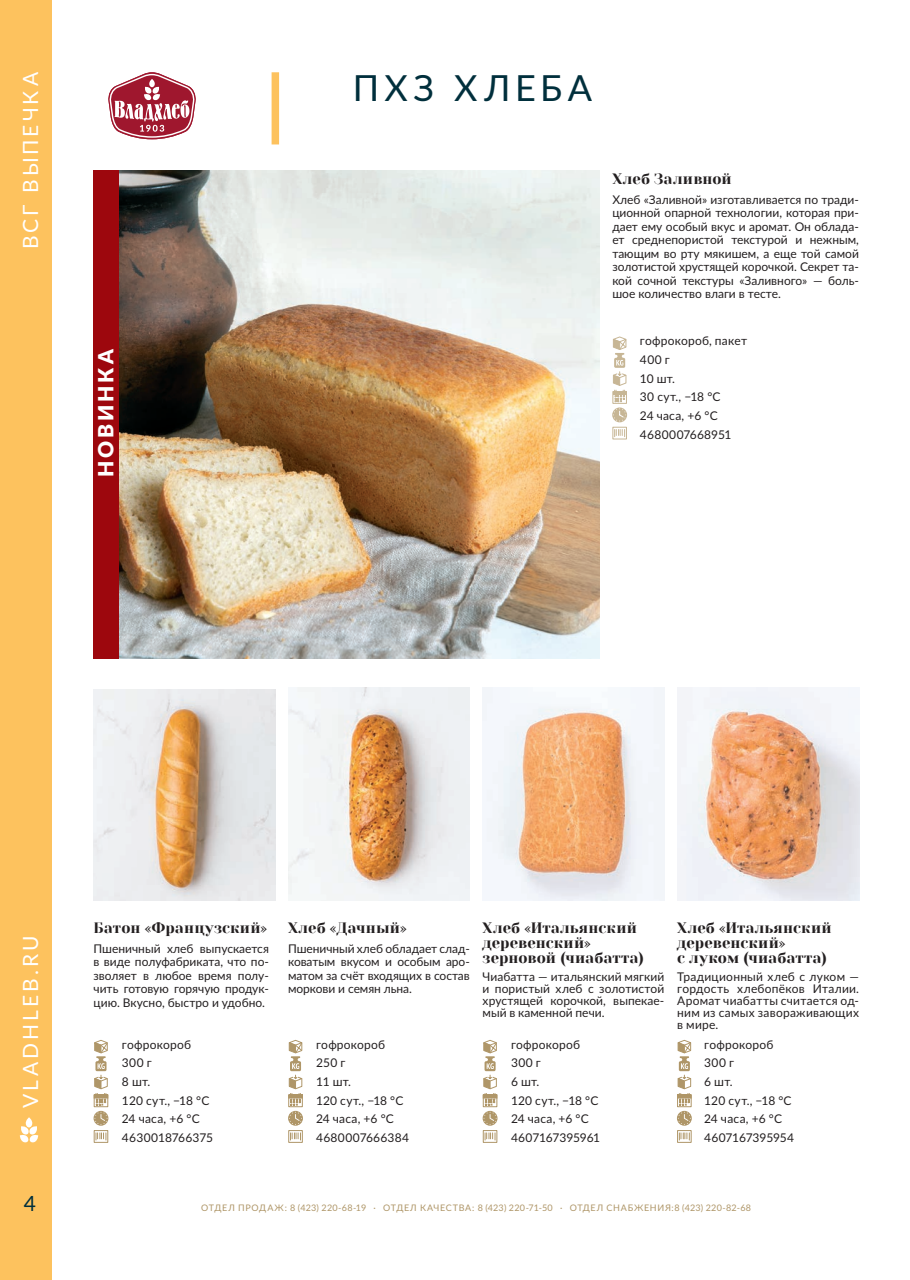
<style>
.page{position:relative;width:910px;height:1280px;background:#fff}
.page>*{position:absolute;margin:0;border:0;box-sizing:border-box;transform-origin:0 0}
.Подзаголовок{font:36px "Lato";letter-spacing:.14em;color:#002f3c}
.t1{font:21px "Lato";letter-spacing:.145em;color:#fff}
.t2{font:900 21px "Lato";letter-spacing:.135em;color:#fff}
.t3{font:21px "Lato";color:#002f3c}
.Имя_продукта{font:15px/15px "Yeseva One";letter-spacing:.01em;color:#231f20}
.Описание_продукта{font:12px/13.5px "Lato";letter-spacing:.005em;color:#231f20;text-align:justify}
.Описание_продукта-2{font:12px "Lato";letter-spacing:-.015em;color:#231f20}
.ТТХ{font:12px "Lato";letter-spacing:.02em;color:#231f20}
.t4{font:9px "Lato";letter-spacing:.055em;color:#af9668}
</style>
<div class="page">
<div style="left:0;top:0;width:51px;height:1280px;background:#fdc25e"></div>
<img style="left:119px;top:170px;width:481px;height:488px">
<div style="left:612px;top:427px;width:15px;height:12px;border:1px solid #c7b695"></div>
<svg style="left:614px;top:429px;width:11px;height:8px"></svg>
<svg style="left:612px;top:336px;width:15px;height:85px"></svg>
<div style="left:272px;top:72px;width:7px;height:72px;background:#fdc25e"></div>
<svg style="left:108px;top:72px;width:88px;height:67px"></svg>
<img style="left:94px;top:690px;width:181px;height:210px">
<div style="left:94px;top:1130px;width:14px;height:13px;border:1px solid #af9668"></div>
<svg style="left:96px;top:1133px;width:10px;height:7px"></svg>
<svg style="left:94px;top:1040px;width:14px;height:86px"></svg>
<img style="left:483px;top:688px;width:181px;height:212px">
<img style="left:677px;top:688px;width:182px;height:212px">
<div style="left:483px;top:1130px;width:14px;height:13px;border:1px solid #af9668"></div>
<svg style="left:485px;top:1133px;width:11px;height:7px"></svg>
<svg style="left:483px;top:1040px;width:14px;height:86px"></svg>
<div style="left:677px;top:1130px;width:15px;height:13px;border:1px solid #af9668"></div>
<svg style="left:679px;top:1133px;width:11px;height:7px"></svg>
<svg style="left:677px;top:1039px;width:15px;height:87px"></svg>
<img style="left:288px;top:688px;width:182px;height:212px">
<div style="left:288px;top:1130px;width:15px;height:13px;border:1px solid #af9668"></div>
<svg style="left:290px;top:1133px;width:11px;height:7px"></svg>
<svg style="left:288px;top:1039px;width:15px;height:87px"></svg>
<div style="left:94px;top:170px;width:25px;height:488px;background:#9d070d"></div>
<div style="left:26px;top:1117px;width:6px;height:10px;background:#fff;border-radius:4px"></div>
<svg style="left:20px;top:1126px;width:18px;height:17px"></svg>
<h2 class="t1" style="left:16px;top:249px;width:178px;rotate:-90deg">ВСГ ВЫПЕЧКА</h2>
<p class="t2" style="left:90px;top:477px;width:130px;rotate:-90deg">НОВИНКА</p>
<p class="Подзаголовок" style="left:353px;top:62px;width:241px">ПХЗ ХЛЕБА</p>
<p class="Имя_продукта" style="left:612px;top:172px;width:121px">Хлеб Заливной</p>
<p class="Описание_продукта" style="left:612px;top:192px;width:248px">Хлеб «Заливной» изготавливается по тради&shy;ционной опарной технологии, которая при&shy;дает ему особый вкус и аромат. Он облада&shy;ет среднепористой текстурой и нежным, тающим во рту мякишем, а еще той самой золотистой хрустящей корочкой. Секрет та&shy;кой сочной текстуры «Заливного» — боль&shy;шое количество влаги в тесте.</p>
<p class="ТТХ" style="left:640px;top:332px;width:109px">гофрокороб, пакет</p>
<p class="ТТХ" style="left:640px;top:351px;width:31px">400 г</p>
<p class="Описание_продукта" style="left:640px;top:371px;width:37px">10 шт.</p>
<p class="Описание_продукта" style="left:640px;top:390px;width:82px">30 сут., −18 °C</p>
<p class="Описание_продукта" style="left:640px;top:408px;width:79px">24 часа, +6 °C</p>
<p class="Описание_продукта" style="left:640px;top:427px;width:93px">4680007668951</p>
<h2 class="t1" style="left:16px;top:1108px;width:174px;rotate:-90deg">VLADHLEB.RU</h2>
<h2 class="t3" style="left:24px;top:1189px;width:14px">4</h2>
<p class="Имя_продукта" style="left:94px;top:921px;width:175px">Батон «Французский»</p>
<p class="Описание_продукта" style="left:94px;top:941px;width:177px">Пшеничный хлеб выпускается в виде полуфабриката, что по&shy;зволяет в любое время полу&shy;чить готовую горячую продук&shy;цию. Вкусно, быстро и удобно.</p>
<p class="Описание_продукта" style="left:122px;top:1037px;width:71px">гофрокороб</p>
<p class="Описание_продукта" style="left:122px;top:1056px;width:31px">300 г</p>
<p class="Описание_продукта" style="left:122px;top:1074px;width:30px">8 шт.</p>
<p class="Описание_продукта" style="left:122px;top:1093px;width:89px">120 сут., −18 °C</p>
<p class="Описание_продукта" style="left:122px;top:1112px;width:79px">24 часа, +6 °C</p>
<p class="Описание_продукта" style="left:122px;top:1130px;width:93px">4630018766375</p>
<p class="Имя_продукта" style="left:288px;top:921px;width:120px">Хлеб «Дачный»</p>
<p class="Описание_продукта" style="left:288px;top:941px;width:183px">Пшеничный хлеб обладает слад&shy;коватым вкусом и особым аро&shy;матом за счёт входящих в состав моркови и семян льна.</p>
<p class="Описание_продукта" style="left:316px;top:1037px;width:71px">гофрокороб</p>
<p class="Описание_продукта" style="left:316px;top:1056px;width:31px">250 г</p>
<p class="Описание_продукта" style="left:316px;top:1074px;width:36px">11 шт.</p>
<p class="Описание_продукта" style="left:316px;top:1093px;width:89px">120 сут., −18 °C</p>
<p class="Описание_продукта" style="left:316px;top:1112px;width:79px">24 часа, +6 °C</p>
<p class="Описание_продукта" style="left:316px;top:1130px;width:95px">4680007666384</p>
<p class="Имя_продукта" style="left:483px;top:921px;width:163px">Хлеб «Итальянский деревенский» зерновой (чиабатта)</p>
<p class="Описание_продукта" style="left:483px;top:970px;width:183px;line-height:12px">Чиабатта — итальянский мягкий и пористый хлеб с золотистой хрустящей корочкой, выпекае&shy;мый в каменной печи.</p>
<p class="Описание_продукта" style="left:511px;top:1037px;width:71px">гофрокороб</p>
<p class="Описание_продукта" style="left:511px;top:1056px;width:31px">300 г</p>
<p class="Описание_продукта" style="left:511px;top:1074px;width:30px">6 шт.</p>
<p class="Описание_продукта" style="left:511px;top:1093px;width:89px">120 сут., −18 °C</p>
<p class="Описание_продукта" style="left:511px;top:1112px;width:79px">24 часа, +6 °C</p>
<p class="Описание_продукта-2" style="left:511px;top:1129px;width:91px">4607167395961</p>
<p class="Имя_продукта" style="left:677px;top:921px;width:156px">Хлеб «Итальянский деревенский»<br>с луком (чиабатта)</p>
<p class="Описание_продукта" style="left:677px;top:970px;width:183px;line-height:12px">Традиционный хлеб с луком — гордость хлебопёков Италии.<br>Аромат чиабатты считается од&shy;ним из самых завораживающих в мире.</p>
<p class="Описание_продукта" style="left:704px;top:1037px;width:71px">гофрокороб</p>
<p class="Описание_продукта" style="left:704px;top:1056px;width:31px">300 г</p>
<p class="Описание_продукта" style="left:704px;top:1074px;width:30px">6 шт.</p>
<p class="Описание_продукта" style="left:704px;top:1093px;width:89px">120 сут., −18 °C</p>
<p class="Описание_продукта" style="left:704px;top:1112px;width:79px">24 часа, +6 °C</p>
<p class="Описание_продукта-2" style="left:704px;top:1129px;width:91px">4607167395954</p>
<p class="t4" style="left:201px;top:1201px;width:551px">ОТДЕЛ ПРОДАЖ: 8 (423) 220-68-19 · ОТДЕЛ КАЧЕСТВА: 8 (423) 220-71-50 · ОТДЕЛ СНАБЖЕНИЯ:8 (423) 220-82-68</p>
</div>
